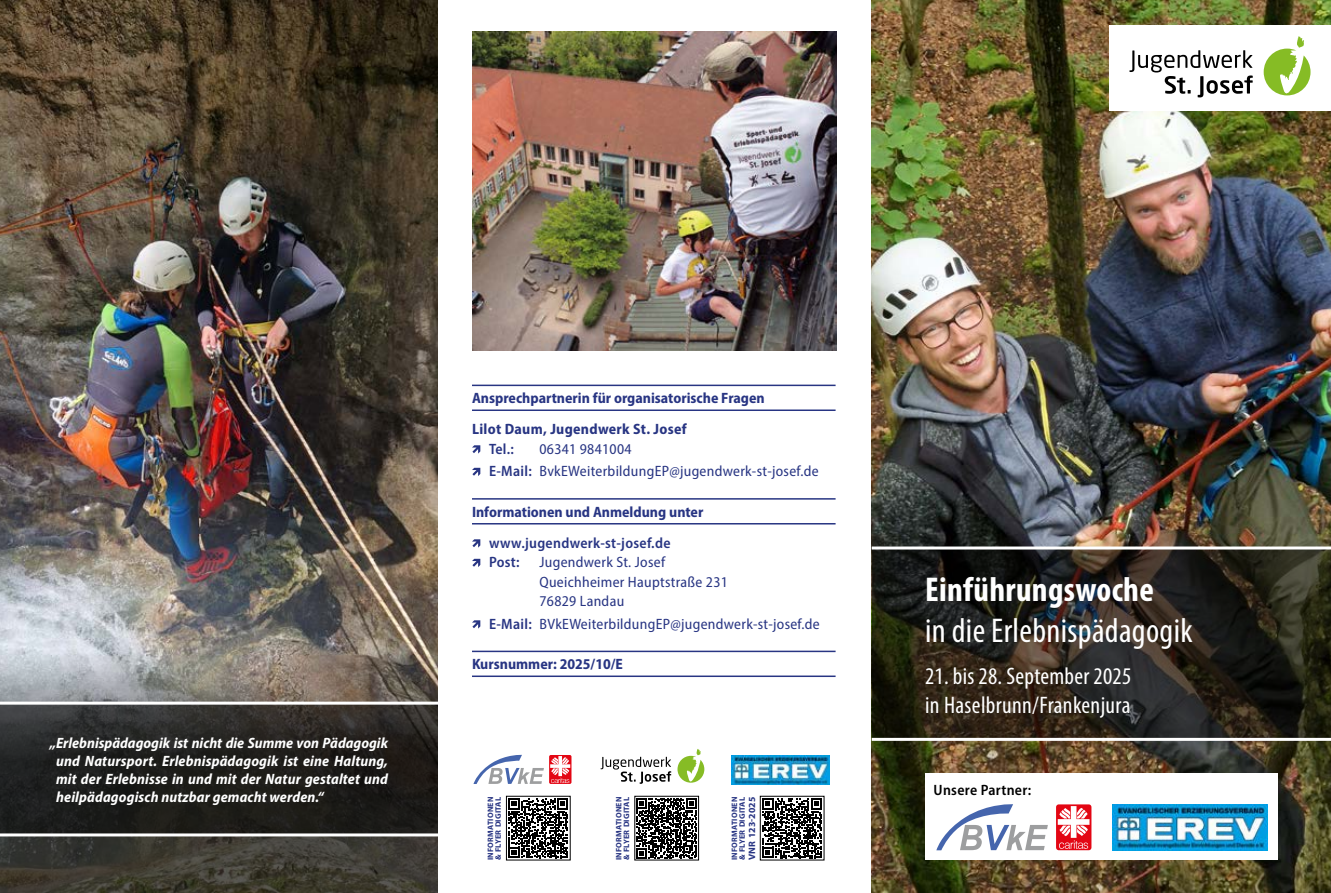
<style>
.page{position:relative;width:1331px;height:893px;background:#fff}
.page>*{position:absolute;margin:0;border:0;box-sizing:border-box;transform-origin:0 0}
.t1{font:condensed 34.5px "Myriad Pro";letter-spacing:.01em;color:#fff}
.t2{font:700 condensed 34.5px "Myriad Pro";letter-spacing:.01em;color:#fff}
.t3{font:condensed 24px/28.8px "Myriad Pro";letter-spacing:.01em;color:#fff}
.t4{font:italic 700 semi-condensed 15px/18px "Myriad Pro";letter-spacing:.01em;color:#fff;text-align:justify}
.t5{font:semi-condensed 15px/19.5px "Myriad Pro";letter-spacing:.02em;color:#283583}
.t6{font:700 semi-condensed 15px/31px "Myriad Pro";color:#283583}
.t7{font:600 semi-condensed 15px/19.5px "Myriad Pro";letter-spacing:.02em;color:#283583}
.t8{font:600 semi-condensed 15px "Myriad Pro";letter-spacing:.02em;color:#000}
.t9{font:700 9.3px "Myriad Pro";color:#283583;scale:1.04 1}
.t10{font:700 7.8px/7.5px "Myriad Pro";letter-spacing:.02em;color:#283583}
.s1{font-weight:600}
</style>
<div class="page">
<img style="left:872px;top:0;width:459px;height:893px">
<img style="left:0;top:0;width:438px;height:646px">
<svg style="left:0;top:646px;width:438px;height:247px;background:#6a6760"></svg>
<hr style="left:472px;top:385px;width:364px;height:1px;background:#283583">
<hr style="left:472px;top:409px;width:364px;height:2px;background:#283583">
<hr style="left:472px;top:498px;width:364px;height:2px;background:#283583">
<hr style="left:472px;top:523px;width:364px;height:1px;background:#283583">
<hr style="left:472px;top:651px;width:364px;height:1px;background:#283583">
<hr style="left:472px;top:675px;width:364px;height:2px;background:#283583">
<svg style="left:472px;top:445px;width:8px;height:9px"></svg>
<svg style="left:472px;top:468px;width:8px;height:8px"></svg>
<svg style="left:472px;top:539px;width:8px;height:9px"></svg>
<svg style="left:472px;top:559px;width:8px;height:8px"></svg>
<svg style="left:472px;top:620px;width:8px;height:9px"></svg>
<img style="left:473px;top:32px;width:363px;height:319px">
<svg style="left:0;top:705px;width:438px;height:128px;background:#23221f"></svg>
<hr style="left:0;top:702px;width:438px;height:3px;background:#fff">
<hr style="left:0;top:833px;width:438px;height:3px;background:#fff">
<svg style="left:872px;top:549px;width:459px;height:189px;background:#27231b"></svg>
<hr style="left:872px;top:546px;width:459px;height:3px;background:#fff">
<hr style="left:872px;top:738px;width:459px;height:3px;background:#fff">
<div style="left:1110px;top:26px;width:221px;height:85px;background:#fff"></div>
<svg style="left:1129px;top:50px;width:124px;height:47px"></svg>
<svg style="left:1264px;top:36px;width:46px;height:60px"></svg>
<div style="left:925px;top:774px;width:353px;height:86px;background:#fff"></div>
<svg style="left:936px;top:804px;width:112px;height:46px"></svg>
<svg style="left:1056px;top:804px;width:35px;height:46px"></svg>
<img style="left:1113px;top:804px;width:155px;height:46px">
<svg style="left:473px;top:754px;width:98px;height:30px"></svg>
<svg style="left:601px;top:757px;width:70px;height:27px"></svg>
<svg style="left:677px;top:749px;width:27px;height:34px"></svg>
<svg style="left:636px;top:798px;width:61px;height:60px"></svg>
<div style="left:634px;top:796px;width:65px;height:64px;border:1px solid #000"></div>
<svg style="left:762px;top:798px;width:60px;height:60px"></svg>
<div style="left:760px;top:796px;width:64px;height:64px;border:1px solid #000"></div>
<svg style="left:508px;top:798px;width:60px;height:60px"></svg>
<img style="left:731px;top:755px;width:98px;height:29px">
<p class="t4" style="left:56px;top:734px;width:333px;text-indent:-6px">„Erlebnispädagogik ist nicht die Summe von Pädagogik und Natursport. Erlebnispädagogik ist eine Haltung, mit der Erlebnisse in und mit der Natur gestaltet und heilpädagogisch nutzbar gemacht werden.“</p>
<p class="t6" style="left:472px;top:382px;width:294px">Ansprechpartnerin für organisatorische Fragen<br>Lilot Daum, Jugendwerk St. Josef</p>
<p class="t7" style="left:489px;top:438px;width:26px">Tel.:</p>
<p class="t5" style="left:489px;top:437px;width:331px;line-height:22.5px;text-indent:50px">06341 9841004<br><span class="s1">E-Mail:</span> BvkEWeiterbildungEP@jugendwerk-st-josef.de</p>
<p class="t6" style="left:472px;top:496px;width:233px">Informationen und Anmeldung unter</p>
<p class="t7" style="left:489px;top:532px;width:183px">www.jugendwerk-st-josef.de<br>Post:</p>
<p class="t5" style="left:539px;top:552px;width:190px">Jugendwerk St. Josef<br>Queichheimer Hauptstraße 231<br>76829 Landau</p>
<p class="t5" style="left:489px;top:614px;width:332px"><span class="s1">E-Mail:</span> BVkEWeiterbildungEP@jugendwerk-st-josef.de</p>
<p class="t6" style="left:472px;top:648px;width:152px">Kursnummer: 2025/10/E</p>
<p class="t10" style="left:487px;top:860px;width:65px;rotate:-90deg">INFORMATIONEN &amp; FLYER DIGITAL</p>
<p class="t10" style="left:615px;top:860px;width:65px;rotate:-90deg">INFORMATIONEN &amp; FLYER DIGITAL</p>
<p class="t10" style="left:731px;top:860px;width:65px;rotate:-90deg">INFORMATIONEN &amp; FLYER DIGITAL</p>
<p class="t9" style="left:746px;top:860px;width:62px;rotate:-90deg">VNR 123-2025</p>
<h1 class="t2" style="left:925px;top:568px;width:230px">Einführungswoche</h1>
<h1 class="t1" style="left:925px;top:610px;width:269px">in die Erlebnispädagogik</h1>
<h2 class="t3" style="left:925px;top:661px;width:208px">21. bis 28. September 2025 in Haselbrunn/Frankenjura</h2>
<p class="t8" style="left:934px;top:781px;width:99px">Unsere Partner:</p>
</div>
